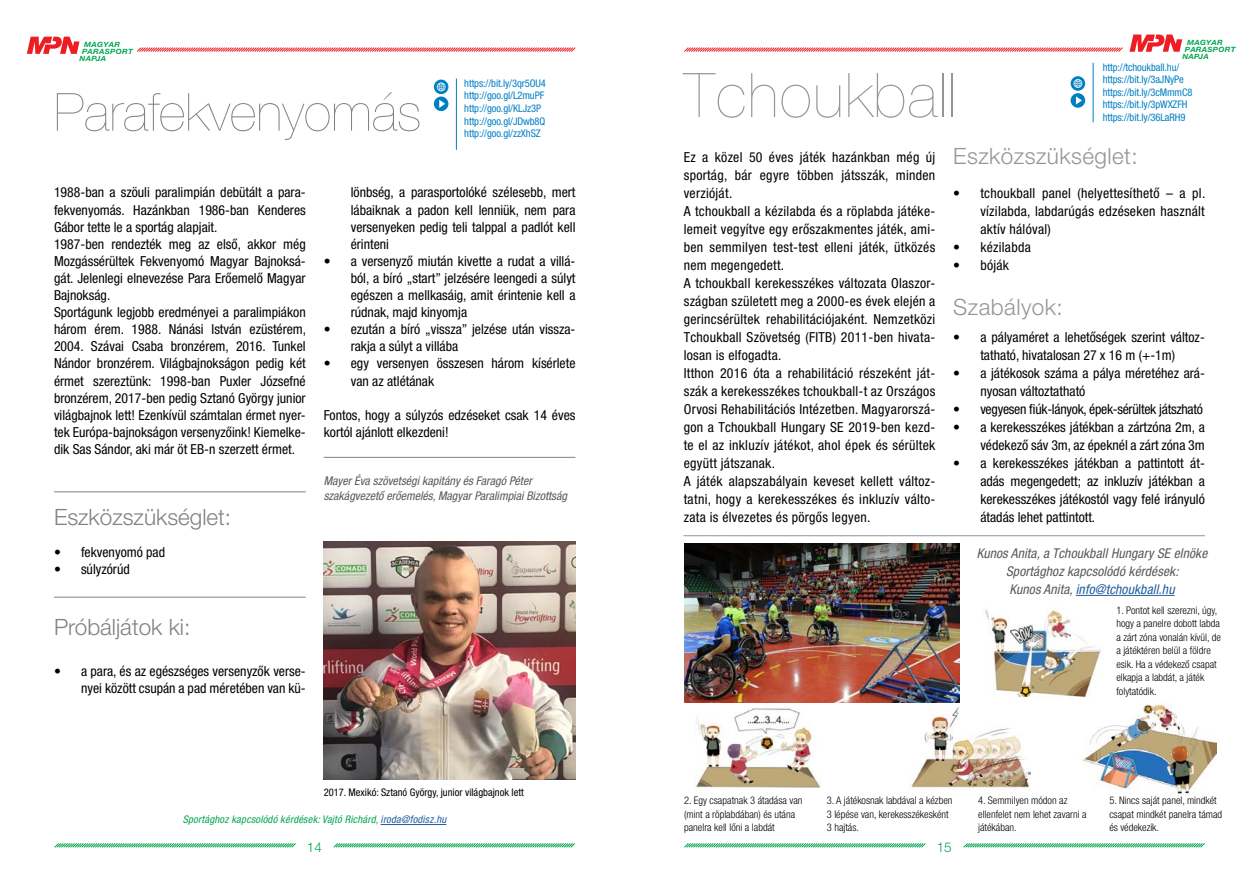
<style>
.page{position:relative;width:1259px;height:893px;background:#fff}
.page>*{position:absolute;margin:0;border:0;box-sizing:border-box;transform-origin:0 0}
.t1{font:200 61.5px "Helvetica Neue LT Pro";letter-spacing:.02em;color:#939598}
.t2{font:200 52.5px "Helvetica Neue LT Pro";color:#808285}
.t3{font:300 22.5px "Helvetica Neue LT Pro";color:#808285}
.t4{font:300 22.5px "Helvetica Neue LT Pro";letter-spacing:.02em;color:#939598}
.t5{font:condensed 13.8px/17.1px "Helvetica Neue LT Pro";color:#000}
.t6{font:condensed 13.8px/18px "Helvetica Neue LT Pro";letter-spacing:.02em;color:#000}
.t7{font:condensed 13.8px "Helvetica Neue LT Pro";letter-spacing:-.02em;color:#000}
.t8{font:italic condensed 13.5px/18px "Helvetica Neue LT Pro";letter-spacing:.01em;color:#58595b;text-align:center}
.t9{font:300 13.5px "Helvetica Neue LT Pro";color:#01a64f}
.t10{font:italic condensed 12px/14.4px "Helvetica Neue LT Pro";color:#58595b}
.t11{font:300 condensed 10.5px/13.5px "Helvetica Neue LT Pro";color:#000}
.t12{font:condensed 10.5px/12.6px "Helvetica Neue LT Pro";letter-spacing:-.01em;color:#0080c4}
.t13{font:condensed 10.5px/12.6px "Helvetica Neue LT Pro";letter-spacing:-.01em;color:#007ec1}
.t14{font:italic condensed 10.5px "Helvetica Neue LT Pro";letter-spacing:.02em;color:#01a64f}
.t15{font:italic condensed 10.5px "Helvetica Neue LT Pro";color:#00a651}
.t16{font:condensed 10.5px "Helvetica Neue LT Pro";color:#000}
.t17{font:italic 700 7.2px/7.2px "Helvetica Neue LT Pro";letter-spacing:.04em;color:#00a651;scale:1.08 1}
.s1{color:#215e9e}
</style>
<div class="page">
<svg style="left:684px;top:843px;width:242px;height:5px"></svg>
<svg style="left:54px;top:843px;width:242px;height:5px"></svg>
<svg style="left:963px;top:843px;width:242px;height:5px"></svg>
<svg style="left:333px;top:843px;width:242px;height:5px"></svg>
<svg style="left:26px;top:36px;width:550px;height:18px"></svg>
<svg style="left:684px;top:34px;width:499px;height:18px"></svg>
<hr style="left:54px;top:492px;width:252px;height:1px;background:#808285">
<hr style="left:54px;top:597px;width:252px;height:1px;background:#808285">
<hr style="left:324px;top:457px;width:251px;height:1px;background:#808285">
<img style="left:324px;top:541px;width:251px;height:238px">
<hr style="left:381px;top:824px;width:65px;height:1px;background:#215e9e">
<svg style="left:434px;top:80px;width:14px;height:31px"></svg>
<hr style="left:456px;top:79px;width:1px;height:71px;background:#007fc1">
<svg style="left:1070px;top:76px;width:15px;height:32px"></svg>
<hr style="left:1093px;top:63px;width:1px;height:59px;background:#007fc1">
<hr style="left:683px;top:535px;width:521px;height:1px;background:#939598">
<hr style="left:1075px;top:595px;width:99px;height:1px;background:#215e9e">
<img style="left:985px;top:609px;width:116px;height:90px">
<img style="left:684px;top:702px;width:156px;height:86px">
<img style="left:908px;top:697px;width:122px;height:93px">
<img style="left:1079px;top:698px;width:137px;height:96px">
<img style="left:684px;top:543px;width:275px;height:159px">
<p class="t17" style="left:82px;top:40px;width:48px">MAGYAR<br>PARASPORT</p>
<p class="t17" style="left:1184px;top:38px;width:48px;text-indent:2px">MAGYAR<br>PARASPORT</p>
<h2 class="t2" style="left:54px;top:82px;width:369px">Parafekvenyomás</h2>
<h1 class="t1" style="left:684px;top:60px;width:273px">Tchoukball</h1>
<p class="t12" style="left:1102px;top:60px;width:91px">http://tchoukball.hu/ https://bit.ly/3aJNyPe https://bit.ly/3cMmmC8 https://bit.ly/3pWXZFH https://bit.ly/36LaRH9</p>
<p class="t12" style="left:464px;top:77px;width:83px">https://bit.ly/3qr5OU4 http://goo.gl/L2muPF http://goo.gl/KLJz3P http://goo.gl/JDwb8Q http://goo.gl/zzXhSZ</p>
<p class="t13" style="left:488px;top:78px;width:83px">http:/ goo.gl/L2muPF http://goo.gl/ikMNhY http://goo.gl/KLJz3P http://goo.gl/JDwb8Q http://goo.gl/zzXhSZ</p>
<p class="t5" style="left:54px;top:184px;width:254px">1988-ban a szöuli paralimpián debütált a para&shy;fekvenyomás. Hazánkban 1986-ban Kenderes Gábor tette le a sportág alapjait.<br>1987-ben rendezték meg az első, akkor még Mozgássérültek Fekvenyomó Magyar Bajnoksá&shy;gát. Jelenlegi elnevezése Para Erőemelő Magyar Bajnokság.<br>Sportágunk legjobb eredményei a paralimpiákon három érem. 1988. Nánási István ezüstérem, 2004. Szávai Csaba bronzérem, 2016. Tunkel Nándor bronzérem. Világbajnokságon pedig két érmet szereztünk: 1998-ban Puxler Józsefné bronzérem, 2017-ben pedig Sztanó György junior világbajnok lett! Ezenkívül számtalan érmet nyer&shy;tek Európa-bajnokságon versenyzőink! Kiemelke&shy;dik Sas Sándor, aki már öt EB-n szerzett érmet.</p>
<h3 class="t3" style="left:54px;top:503px;width:179px">Eszközszükséglet:</h3>
<p class="t5" style="left:54px;top:543px;width:113px">• fekvenyomó pad</p>
<p class="t5" style="left:54px;top:560px;width:77px">• súlyzórúd</p>
<h3 class="t3" style="left:54px;top:613px;width:138px">Próbáljátok ki:</h3>
<p class="t5" style="left:54px;top:663px;width:253px;text-align:right">• a para, és az egészséges versenyzők verse&shy;nyei között csupán a pad méretében van kü-</p>
<p class="t5" style="left:351px;top:184px;width:226px;text-align:justify">lönbség, a parasportolóké szélesebb, mert lábaiknak a padon kell lenniük, nem para versenyeken pedig teli talppal a padlót kell érinteni</p>
<p class="t5" style="left:351px;top:252px;width:226px;text-align:justify;text-indent:-27px">• a versenyző miután kivette a rudat a villá&shy;ból, a bíró „start” jelzésére leengedi a súlyt egészen a mellkasáig, amit érintenie kell a rúdnak, majd kinyomja</p>
<p class="t5" style="left:351px;top:321px;width:226px;text-indent:-27px">• ezután a bíró „vissza” jelzése után vissza&shy;rakja a súlyt a villába</p>
<p class="t5" style="left:351px;top:355px;width:226px;text-indent:-27px">• egy versenyen összesen három kísérlete van az atlétának</p>
<p class="t5" style="left:324px;top:406px;width:253px">Fontos, hogy a súlyzós edzéseket csak 14 éves kortól ajánlott elkezdeni!</p>
<p class="t10" style="left:324px;top:474px;width:245px">Mayer Éva szövetségi kapitány és Faragó Péter szakágvezető erőemelés, Magyar Paralimpiai Bizottság</p>
<p class="t16" style="left:324px;top:786px;width:202px">2017. Mexikó: Sztanó György, junior világbajnok lett</p>
<p class="t14" style="left:183px;top:813px;width:265px">Sportághoz kapcsolódó kérdések: Vajtó Richárd, <span class="s1">iroda@fodisz.hu</span></p>
<p class="t15" style="left:197px;top:814px;width:238px">Sportághoz kapcsol dó kérdések: Joó Attila, iroda@fodisz.hu</p>
<p class="t6" style="left:684px;top:148px;width:253px">Ez a közel 50 éves játék hazánkban még új sportág, bár egyre többen játsszák, minden verzióját.<br>A tchoukball a kézilabda és a röplabda játéke&shy;lemeit vegyítve egy erőszakmentes játék, ami&shy;ben semmilyen test-test elleni játék, ütközés nem megengedett.<br>A tchoukball kerekesszékes változata Olaszor&shy;szágban született meg a 2000-es évek elején a gerincsérültek rehabilitációjaként. Nemzetközi Tchoukball Szövetség (FITB) 2011-ben hivata&shy;losan is elfogadta.<br>Itthon 2016 óta a rehabilitáció részeként ját&shy;szák a kerekesszékes tchoukball-t az Országos Orvosi Rehabilitációs Intézetben. Magyarorszá&shy;gon a Tchoukball Hungary SE 2019-ben kezd&shy;te el az inkluzív játékot, ahol épek és sérültek együtt játszanak.<br>A játék alapszabályain keveset kellett változ&shy;tatni, hogy a kerekesszékes és inkluzív válto&shy;zata is élvezetes és pörgős legyen.</p>
<h3 class="t4" style="left:953px;top:142px;width:186px">Eszközszükséglet:</h3>
<p class="t5" style="left:980px;top:184px;width:226px;line-height:18px;text-align:justify;text-indent:-27px">• tchoukball panel (helyettesíthető – a pl. vízilabda, labdarúgás edzéseken használt aktív hálóval)</p>
<p class="t6" style="left:953px;top:238px;width:79px">• kézilabda</p>
<p class="t5" style="left:953px;top:256px;width:57px">• bóják</p>
<h3 class="t4" style="left:953px;top:293px;width:111px">Szabályok:</h3>
<p class="t5" style="left:953px;top:328px;width:253px;line-height:18px;text-align:center">• a pályaméret a lehetőségek szerint változ&shy;tatható, hivatalosan 27 x 16 m (+-1m)</p>
<p class="t5" style="left:980px;top:364px;width:226px;line-height:18px;text-indent:-27px">• a játékosok száma a pálya méretéhez ará&shy;nyosan változtatható</p>
<p class="t7" style="left:953px;top:401px;width:251px">• vegyesen fiúk-lányok, épek-sérültek játszható</p>
<p class="t5" style="left:953px;top:418px;width:253px;line-height:18px;text-align:right">• a kerekesszékes játékban a zártzóna 2m, a védekező sáv 3m, az épeknél a zárt zóna 3m</p>
<p class="t5" style="left:980px;top:454px;width:226px;line-height:18px;text-align:justify;text-indent:-27px">• a kerekesszékes játékban a pattintott át&shy;adás megengedett; az inkluzív játékban a kerekesszékes játékostól vagy felé irányuló átadás lehet pattintott.</p>
<p class="t8" style="left:976px;top:545px;width:232px">Kunos Anita, a Tchoukball Hungary SE elnöke<br>Sportághoz kapcsolódó kérdések:<br>Kunos Anita, <span class="s1">info@tchoukball.hu</span></p>
<p class="t11" style="left:1116px;top:603px;width:106px">1. Pontot kell szerezni, úgy, hogy a panelre dobott labda a zárt zóna vonalán kívül, de a játéktéren belül a földre esik. Ha a védekező csapat elkapja a labdát, a játék folytatódik.</p>
<p class="t11" style="left:684px;top:793px;width:120px">2. Egy csapatnak 3 átadása van (mint a röplabdában) és utána panelra kell lőni a labdát</p>
<p class="t11" style="left:827px;top:793px;width:127px">3. A játékosnak labdával a kézben<br>3 lépése van, kerekesszékesként<br>3 hajtás.</p>
<p class="t11" style="left:978px;top:793px;width:110px">4. Semmilyen módon az ellenfelet nem lehet zavarni a játékában.</p>
<p class="t11" style="left:1109px;top:794px;width:114px">5. Nincs saját panel, mindkét csapat mindkét panelra támad és védekezik.</p>
<p class="t9" style="left:307px;top:839px;width:17px">14</p>
<p class="t9" style="left:936px;top:839px;width:17px">15</p>
</div>
